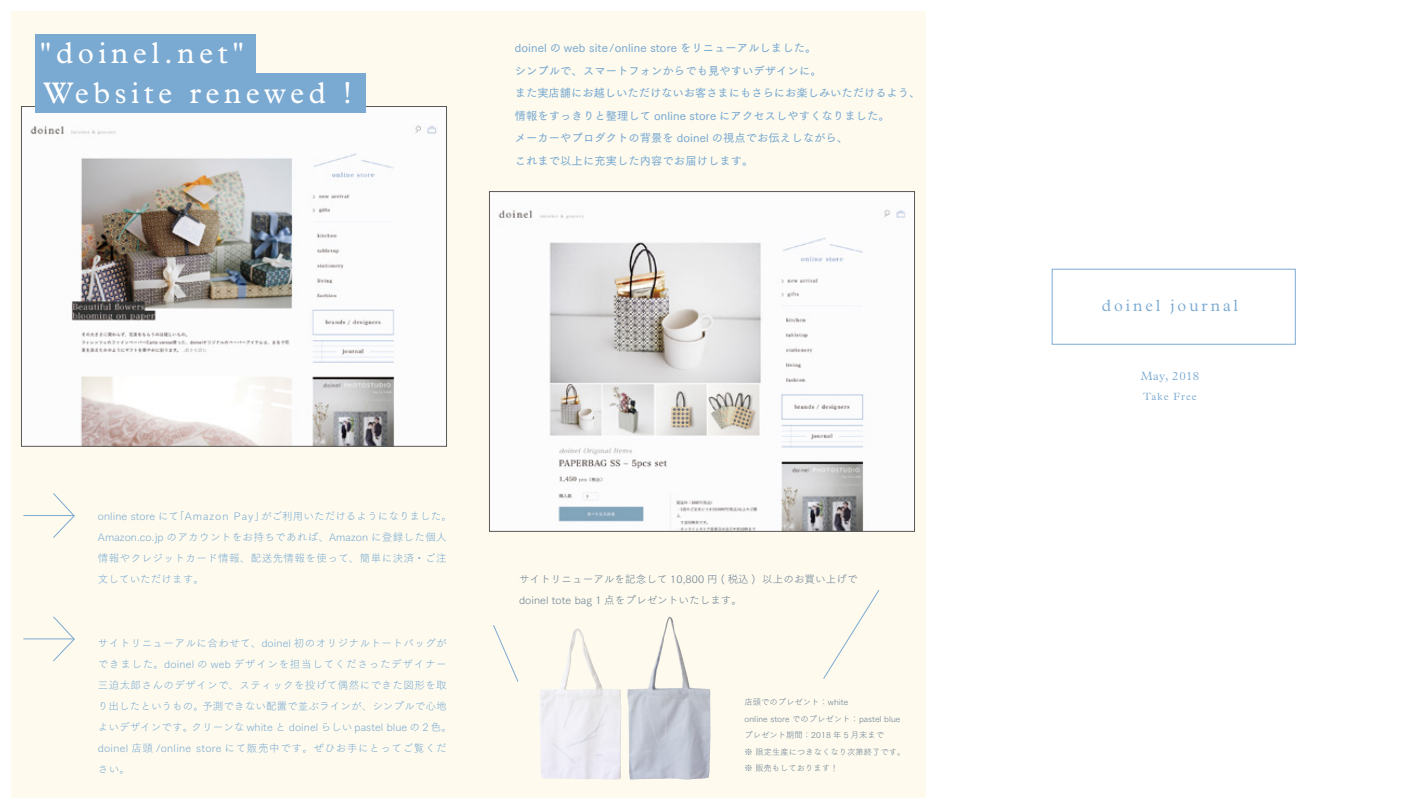
<style>
.page{position:relative;width:1404px;height:808px;background:#fff}
.page>*{position:absolute;margin:0;border:0;box-sizing:border-box;transform-origin:0 0}
.t1{font:30px "Plantin Std";letter-spacing:.15em;color:#fff}
.t2{font:300 16.5px "Plantin Std";letter-spacing:.18em;color:#7aa9d1}
.t3{font:300 12px "Plantin Std";letter-spacing:.025em;color:#7aa9d1}
.t4{font:11.25px/22.5px "Tsuku Go Pro D";letter-spacing:.01em;color:#7aa9d1}
.t5{font:10.5px/21px "Tsuku Go Pro L";letter-spacing:.035em;color:#7aa9d1}
.t6{font:10.5px/21px "Tsuku Go Pro L";letter-spacing:.01em;color:#7aa9d1}
.t7{font:10.5px/21px "Tsuku Go Pro L";letter-spacing:.01em;color:#6a7e91}
.t8{font:10.5px "Tsuku Go Pro L";letter-spacing:.06em;color:#7aa9d1}
.t9{font:300 10.5px "Plantin Std";letter-spacing:.1em;color:#7aa9d1}
.t10{font:8.25px/16.5px "Tsuku Go Pro L";letter-spacing:.01em;color:#6a7e91}
</style>
<div class="page">
<div style="left:11px;top:11px;width:914px;height:786px;background:#fefbee"></div>
<img style="left:23px;top:108px;width:421px;height:336px">
<img style="left:491px;top:193px;width:421px;height:336px">
<div style="left:489px;top:191px;width:425px;height:340px;border:1px solid #595757"></div>
<div style="left:35px;top:34px;width:220px;height:40px;background:#7aa9d1"></div>
<div style="left:35px;top:74px;width:331px;height:39px;background:#7aa9d1"></div>
<div style="left:1051px;top:269px;width:244px;height:75px;border:1px solid #7aa9d1"></div>
<hr style="left:23px;top:515px;width:51px;height:1px;background:#7aa9d1">
<svg style="left:53px;top:493px;width:22px;height:45px"></svg>
<hr style="left:23px;top:638px;width:51px;height:1px;background:#7aa9d1">
<svg style="left:52px;top:616px;width:23px;height:46px"></svg>
<img style="left:540px;top:628px;width:81px;height:152px">
<img style="left:627px;top:616px;width:83px;height:164px">
<svg style="left:493px;top:625px;width:26px;height:57px"></svg>
<svg style="left:823px;top:590px;width:57px;height:89px"></svg>
<h1 class="t1" style="left:39px;top:36px;width:206px">"doinel.net"</h1>
<h1 class="t1" style="left:44px;top:76px;width:130px">Website</h1>
<h1 class="t1" style="left:190px;top:76px;width:138px">renewed</h1>
<h1 class="t1" style="left:343px;top:76px;width:10px">!</h1>
<p class="t4" style="left:514px;top:36px;width:407px">doinel の web site/online store をリニューアルしました。<br>シンプルで、スマートフォンからでも見やすいデザインに。<br>また実店舗にお越しいただけないお客さまにもさらにお楽しみいただけるよう、情報をすっきりと整理して online store にアクセスしやすくなりました。<br>メーカーやプロダクトの背景を doinel の視点でお伝えしながら、<br>これまで以上に充実した内容でお届けします。</p>
<p class="t5" style="left:174px;top:504px;width:56px">「Amazon</p>
<p class="t6" style="left:261px;top:504px;width:192px">がご利用いただけるようになりました。</p>
<p class="t5" style="left:234px;top:504px;width:33px">Pay」</p>
<p class="t5" style="left:98px;top:504px;width:350px">online store にて<br>Amazon.co j p. のアカウントをお持ちであれば、Amazon に登録した個人情報やクレジットカード情報、配送先情報を使って、簡単に決済・ご注文していただけます。</p>
<p class="t5" style="left:98px;top:631px;width:350px;text-align:right">サイトリニューアルに合わせて、doinel 初のオリジナルトートバッグができました。doinel の web デザインを担当してくださったデザイナー三迫太郎さんのデザインで、スティックを投げて偶然にできた図形を取予測できない配置で並ぶラインが、シンプルで心地</p>
<p class="t6" style="left:191px;top:694px;width:262px;text-indent:-94px">り出したというもの。<br>クリーンな white と doinel らしい pastel blue の 2 色。</p>
<p class="t6" style="left:98px;top:715px;width:97px">よいデザインです。</p>
<p class="t8" style="left:196px;top:739px;width:252px">store にて販売中です。ぜひお手にとってご覧くだ</p>
<p class="t5" style="left:98px;top:736px;width:95px">doinel 店頭 /onlineさい。</p>
<p class="t7" style="left:519px;top:568px;width:238px">サイトリニューアルを記念して 10,800 円 ( 税込 ) doinel tote bag 1 点をプレゼントいたします。</p>
<p class="t7" style="left:762px;top:568px;width:97px">以上のお買い上げで</p>
<p class="t10" style="left:744px;top:693px;width:162px">店頭でのプレゼント：white<br>online store でのプレゼント：pastel blueプレゼント期間：2018 年 5 月末まで<br>※ 限定生産につきなくなり次第終了です。※ 販売もしております!</p>
<h2 class="t2" style="left:1101px;top:296px;width:60px">doinel</h2>
<h2 class="t2" style="left:1170px;top:296px;width:69px">journal</h2>
<p class="t3" style="left:1140px;top:369px;width:60px">May, 2018</p>
<p class="t9" style="left:1173px;top:390px;width:25px">Free</p>
<p class="t9" style="left:1143px;top:390px;width:27px">Take</p>
</div>
